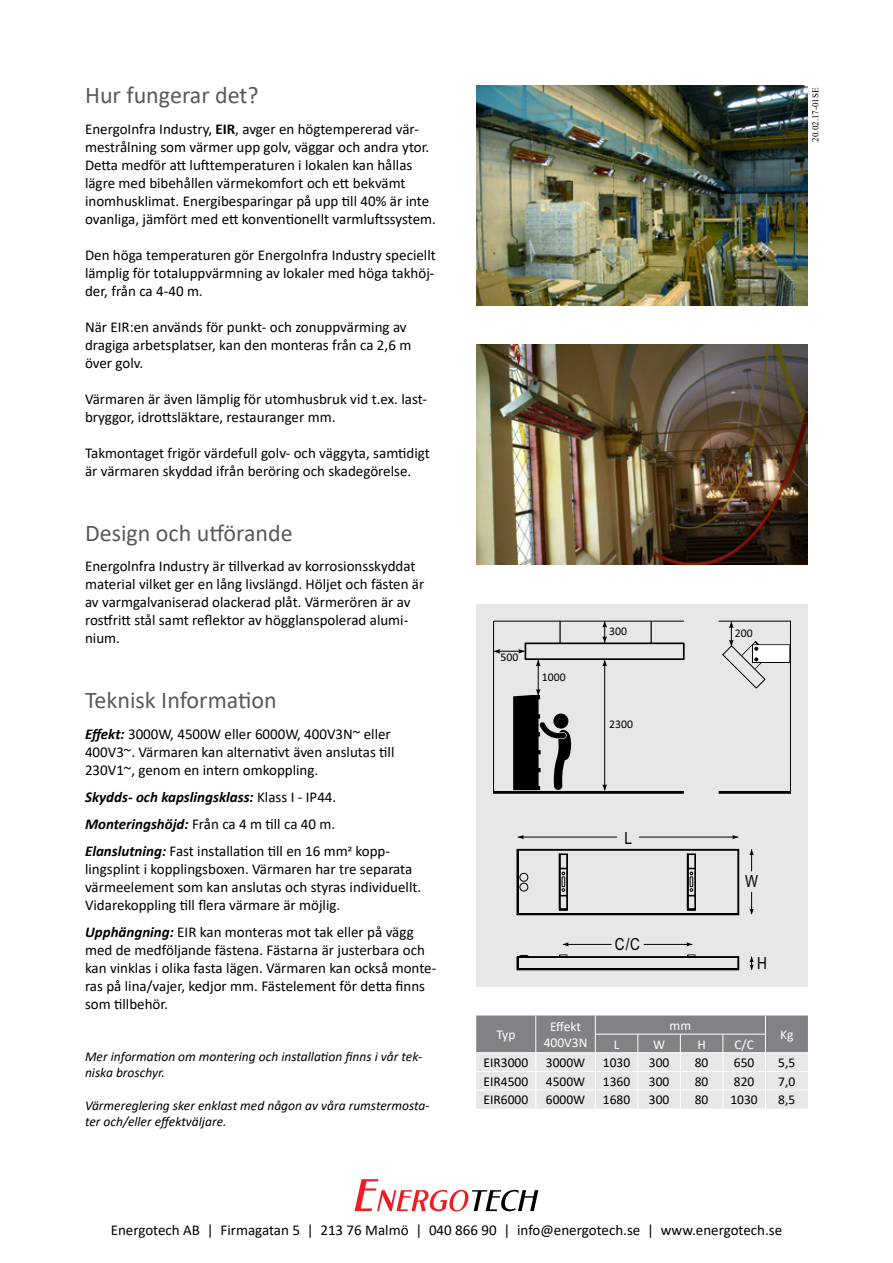
<style>
.page{position:relative;width:893px;height:1263px;background:#fff}
.page>*{position:absolute;margin:0;border:0;box-sizing:border-box;transform-origin:0 0}
.t1{font:24px "Calibri";color:#58595b}
.t2{font:16.65px "Arial Narrow";color:#000}
.t3{font:15px/18px "Calibri";color:#000}
.t4{font:italic 13.5px/16.2px "Calibri";color:#000}
.t5{font:13.5px "Calibri";color:#000}
.t6{font:13.5px/16.2px "Calibri";color:#fff;text-align:center}
.t7{font:11.7px "Calibri";color:#000}
.t8{font:9px "Times New Roman";color:#000}
.s1{font-weight:700}
.s2{font-weight:700;font-style:italic}
</style>
<div class="page">
<div style="left:476px;top:604px;width:332px;height:382px;background:#e6e7e8"></div>
<svg style="left:476px;top:1015px;width:332px;height:94px;background:#c0c1c3"></svg>
<hr style="left:476px;top:1090px;width:60px;height:1px;background:#fff">
<hr style="left:536px;top:1090px;width:59px;height:1px;background:#fff">
<hr style="left:595px;top:1090px;width:43px;height:1px;background:#fff">
<hr style="left:638px;top:1090px;width:42px;height:1px;background:#fff">
<hr style="left:680px;top:1090px;width:43px;height:1px;background:#fff">
<hr style="left:723px;top:1090px;width:42px;height:1px;background:#fff">
<hr style="left:765px;top:1090px;width:43px;height:1px;background:#fff">
<hr style="left:719px;top:621px;width:72px;height:1px;background:#000">
<hr style="left:790px;top:621px;width:1px;height:173px;background:#000">
<hr style="left:719px;top:791px;width:72px;height:3px;background:#000">
<svg style="left:722px;top:622px;width:68px;height:67px"></svg>
<hr style="left:494px;top:621px;width:190px;height:1px;background:#000">
<hr style="left:493px;top:621px;width:1px;height:173px;background:#000">
<hr style="left:604px;top:661px;width:1px;height:129px;background:#000">
<svg style="left:602px;top:784px;width:5px;height:7px"></svg>
<svg style="left:602px;top:660px;width:5px;height:6px"></svg>
<hr style="left:494px;top:651px;width:30px;height:1px;background:#000">
<svg style="left:602px;top:621px;width:5px;height:21px"></svg>
<svg style="left:651px;top:621px;width:1px;height:21px"></svg>
<hr style="left:559px;top:621px;width:2px;height:22px;background:#000">
<hr style="left:538px;top:660px;width:1px;height:35px;background:#000">
<svg style="left:536px;top:660px;width:5px;height:6px"></svg>
<hr style="left:494px;top:791px;width:190px;height:3px;background:#000">
<div style="left:525px;top:642px;width:160px;height:18px;border:2px solid #000"></div>
<svg style="left:513px;top:689px;width:59px;height:101px"></svg>
<svg style="left:494px;top:649px;width:6px;height:5px"></svg>
<svg style="left:518px;top:649px;width:7px;height:5px"></svg>
<svg style="left:355px;top:1179px;width:183px;height:33px"></svg>
<img style="left:476px;top:85px;width:332px;height:220px">
<img style="left:476px;top:344px;width:332px;height:220px">
<hr style="left:518px;top:837px;width:99px;height:1px;background:#000">
<hr style="left:639px;top:837px;width:99px;height:1px;background:#000">
<hr style="left:563px;top:944px;width:48px;height:1px;background:#000">
<hr style="left:644px;top:944px;width:48px;height:1px;background:#000">
<svg style="left:517px;top:954px;width:222px;height:16px"></svg>
<svg style="left:517px;top:849px;width:222px;height:66px"></svg>
<svg style="left:749px;top:956px;width:5px;height:14px"></svg>
<svg style="left:749px;top:892px;width:5px;height:23px"></svg>
<svg style="left:749px;top:849px;width:5px;height:22px"></svg>
<svg style="left:686px;top:942px;width:6px;height:4px"></svg>
<svg style="left:732px;top:835px;width:6px;height:4px"></svg>
<svg style="left:563px;top:942px;width:6px;height:4px"></svg>
<svg style="left:518px;top:835px;width:6px;height:4px"></svg>
<h1 class="t1" style="left:85px;top:78px;width:175px">Hur fungerar det?</h1>
<p class="t3" style="left:85px;top:119px;width:352px">EnergoInfra Industry, <span class="s1">EIR</span>, avger en högtempererad vär&shy;mestrålning som värmer upp golv, väggar och andra ytor.<br>Detta medför att lufttemperaturen i lokalen kan hållas lägre med bibehållen värmekomfort och ett bekvämt inomhusklimat. Energibesparingar på upp till 40% är inte ovanliga, jämfört med ett konventionellt varmluftssystem.</p>
<p class="t3" style="left:85px;top:245px;width:352px;text-align:justify">Den höga temperaturen gör Energolnfra Industry speciellt lämplig för totaluppvärmning av lokaler med höga takhöj&shy;der, från ca 4-40 m.</p>
<p class="t3" style="left:85px;top:317px;width:328px">När EIR:en används för punkt- och zonuppvärming av dragiga arbetsplatser, kan den monteras från ca 2,6 m över golv.</p>
<p class="t3" style="left:85px;top:389px;width:343px">Värmaren är även lämplig för utomhusbruk vid t.ex. last&shy;bryggor, idrottsläktare, restauranger mm.</p>
<p class="t3" style="left:85px;top:443px;width:346px">Takmontaget frigör värdefull golv- och väggyta, samtidigt är värmaren skyddad ifrån beröring och skadegörelse.</p>
<h1 class="t1" style="left:85px;top:516px;width:209px">Design och utförande</h1>
<p class="t3" style="left:85px;top:557px;width:341px">Energolnfra Industry är tillverkad av korrosionsskyddat material vilket ger en lång livslängd. Höljet och fästen är av varmgalvaniserad olackerad plåt. Värmerören är av rostfritt stål samt reflektor av högglanspolerad alumi&shy;nium.</p>
<h1 class="t1" style="left:85px;top:684px;width:193px">Teknisk Information</h1>
<p class="t3" style="left:85px;top:725px;width:311px"><span class="s2">Effekt:</span> 3000W, 4500W eller 6000W, 400V3N~ eller<br>400V3~. Värmaren kan alternativt även anslutas till<br>230V1~, genom en intern omkoppling.</p>
<p class="t3" style="left:85px;top:783px;width:307px;line-height:27px"><span class="s2">Skydds- och kapslingsklass:</span> Klass I - IP44.<br><span class="s2">Monteringshöjd:</span> Från ca 4 m till ca 40 m.<br><span class="s2">Elanslutning:</span> Fast installation till en 16 mm2 kopp-</p>
<p class="t3" style="left:85px;top:860px;width:338px">lingsplint i kopplingsboxen. Värmaren har tre separata värmeelement som kan anslutas och styras individuellt.<br>Vidarekoppling till flera värmare är möjlig.</p>
<p class="t3" style="left:85px;top:923px;width:353px"><span class="s2">Upphängning:</span> EIR kan monteras mot tak eller på vägg med de medföljande fästena. Fästarna är justerbara och kan vinklas i olika fasta lägen. Värmaren kan också monte&shy;ras på lina/vajer, kedjor mm. Fästelement för detta finns som tillbehör.</p>
<p class="t4" style="left:85px;top:1048px;width:339px">Mer information om montering och installation finns i vår tek&shy;niska broschyr.</p>
<p class="t4" style="left:85px;top:1097px;width:346px">Värmereglering sker enklast med någon av våra rumstermosta&shy;ter och/eller effektväljare.</p>
<p class="t8" style="left:809px;top:142px;width:55px;rotate:-90deg">20.02.17-01SE</p>
<p class="t7" style="left:500px;top:650px;width:19px">500</p>
<p class="t7" style="left:542px;top:670px;width:25px">1000</p>
<p class="t7" style="left:609px;top:624px;width:19px">300</p>
<p class="t7" style="left:609px;top:716px;width:25px">2300</p>
<p class="t7" style="left:735px;top:626px;width:19px">200</p>
<p class="t2" style="left:625px;top:825px;width:9px">L</p>
<p class="t2" style="left:615px;top:932px;width:27px">C/C</p>
<p class="t2" style="left:745px;top:869px;width:14px">W</p>
<p class="t2" style="left:757px;top:951px;width:11px">H</p>
<p class="t6" style="left:496px;top:1026px;width:21px">Typ</p>
<p class="t6" style="left:544px;top:1018px;width:45px">Effekt<br>400V3N</p>
<p class="t6" style="left:670px;top:1017px;width:23px">mm</p>
<p class="t6" style="left:614px;top:1035px;width:7px">L</p>
<p class="t6" style="left:653px;top:1035px;width:14px">W</p>
<p class="t6" style="left:697px;top:1035px;width:10px">H</p>
<p class="t6" style="left:734px;top:1035px;width:21px">C/C</p>
<p class="t6" style="left:780px;top:1026px;width:15px">Kg</p>
<p class="t5" style="left:484px;top:1053px;width:46px">EIR3000</p>
<p class="t5" style="left:546px;top:1053px;width:41px">3000W</p>
<p class="t5" style="left:603px;top:1053px;width:29px">1030</p>
<p class="t5" style="left:649px;top:1053px;width:22px">300</p>
<p class="t5" style="left:695px;top:1053px;width:15px">80</p>
<p class="t5" style="left:734px;top:1053px;width:22px">650</p>
<p class="t5" style="left:778px;top:1053px;width:19px">5,5</p>
<p class="t5" style="left:484px;top:1072px;width:46px">EIR4500</p>
<p class="t5" style="left:546px;top:1072px;width:41px">4500W</p>
<p class="t5" style="left:603px;top:1072px;width:29px">1360</p>
<p class="t5" style="left:649px;top:1072px;width:22px">300</p>
<p class="t5" style="left:695px;top:1072px;width:15px">80</p>
<p class="t5" style="left:734px;top:1072px;width:22px">820</p>
<p class="t5" style="left:778px;top:1072px;width:19px">7,0</p>
<p class="t5" style="left:484px;top:1090px;width:46px">EIR6000</p>
<p class="t5" style="left:546px;top:1090px;width:41px">6000W</p>
<p class="t5" style="left:603px;top:1090px;width:29px">1680</p>
<p class="t5" style="left:649px;top:1090px;width:22px">300</p>
<p class="t5" style="left:695px;top:1090px;width:15px">80</p>
<p class="t5" style="left:730px;top:1090px;width:29px">1030</p>
<p class="t5" style="left:778px;top:1090px;width:19px">8,5</p>
<p class="t3" style="left:111px;top:1220px;width:673px">Energotech AB | Firmagatan 5 | 213 76 Malmö | 040 866 90 | info@energotech.se | www.energotech.se</p>
</div>
